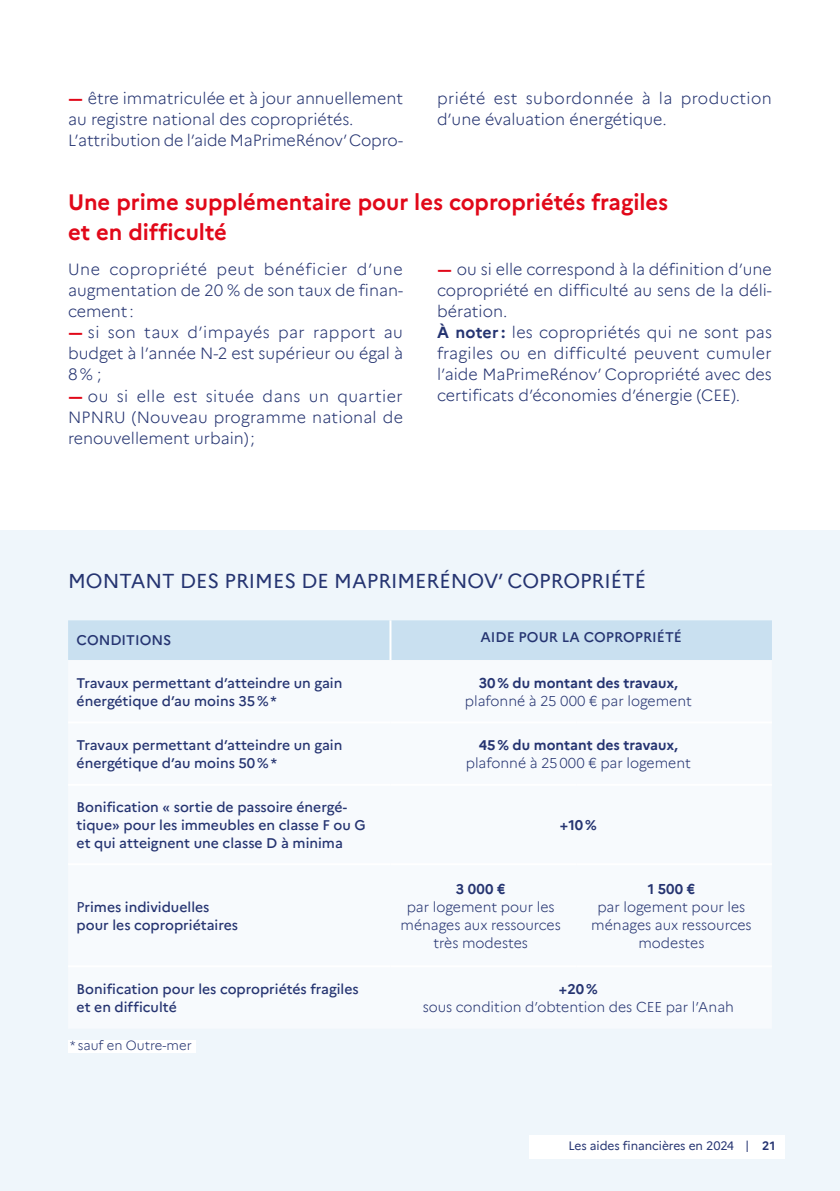
<style>
.page{position:relative;width:840px;height:1191px;background:#fff}
.page>*{position:absolute;margin:0;border:0;box-sizing:border-box;transform-origin:0 0}
.t1{font:700 22px/30px "Marianne";color:#e10819}
.t2{font:20px "Marianne";color:#253471}
.t3{font:300 16px/21px "Marianne";color:#253471;text-align:justify}
.t4{font:300 16px/21px "Marianne";letter-spacing:.02em;color:#253471}
.t5{font:500 14px/18px "Marianne";color:#253471}
.t6{font:300 14px/18px "Marianne";color:#253471;text-align:center}
.t7{font:700 14px "Marianne";color:#253471}
.t8{font:300 13px "Marianne";color:#253471}
.t9{font:12px "Marianne";letter-spacing:-.005em;color:#253471}
.t10{font:700 12px "Marianne";color:#253471}
.s1{font-weight:700;font-size:16.2px;color:#e10819}
.s2{font-weight:700}
.s3{font-weight:400}
</style>
<div class="page">
<div style="left:0;top:530px;width:839px;height:661px;background:#eff6fb"></div>
<div style="left:68px;top:620px;width:703px;height:40px;background:#c9e0f0"></div>
<hr style="left:68px;top:721px;width:322px;height:2px;background:#fff">
<hr style="left:390px;top:721px;width:186px;height:2px;background:#fff">
<hr style="left:576px;top:721px;width:195px;height:2px;background:#fff">
<hr style="left:68px;top:784px;width:322px;height:2px;background:#fff">
<hr style="left:390px;top:784px;width:186px;height:2px;background:#fff">
<hr style="left:576px;top:784px;width:195px;height:2px;background:#fff">
<hr style="left:68px;top:863px;width:322px;height:2px;background:#fff">
<hr style="left:390px;top:863px;width:186px;height:2px;background:#fff">
<hr style="left:576px;top:863px;width:195px;height:2px;background:#fff">
<hr style="left:68px;top:965px;width:322px;height:2px;background:#fff">
<hr style="left:390px;top:965px;width:186px;height:2px;background:#fff">
<hr style="left:576px;top:965px;width:195px;height:2px;background:#fff">
<hr style="left:389px;top:620px;width:2px;height:40px;background:#fff">
<div style="left:68px;top:1040px;width:127px;height:12px;background:#fff"></div>
<div style="left:529px;top:1135px;width:255px;height:23px;background:#fff"></div>
<svg style="left:746px;top:1140px;width:1px;height:12px"></svg>
<p class="t3" style="left:68px;top:88px;width:336px;text-align:left"><span class="s1">-</span>être immatriculée et à jour annuellement au registre national des copropriétés.<br>L’attribution de l’aide MaPrimeRénov’ Copro-</p>
<p class="t4" style="left:437px;top:88px;width:336px">priété est subordonnée à la production d’une évaluation énergétique.</p>
<h4 class="t1" style="left:68px;top:187px;width:601px">Une prime supplémentaire pour les copropriétés fragiles et en difficulté</h4>
<p class="t3" style="left:68px;top:259px;width:336px">Une copropriété peut bénéficier d’une augmentation de 20 % de son taux de finan&shy;cement :</p>
<p class="t3" style="left:68px;top:322px;width:336px"><span class="s1">-</span>si son taux d’impayés par rapport au budget à l’année N-2 est supérieur ou égal à 8%;</p>
<p class="t3" style="left:68px;top:385px;width:336px"><span class="s1">-</span>ou si elle est située dans un quartier NPNRU (Nouveau programme national de renouvellement urbain);</p>
<p class="t3" style="left:437px;top:259px;width:336px"><span class="s1">-</span>ou si elle correspond à la définition d’une copropriété en difficulté au sens de la déli&shy;bération.</p>
<p class="t3" style="left:437px;top:322px;width:336px"><span class="s2">À not</span><span class="s2">er :</span> les copropriétés qui ne sont pas fragiles ou en difficulté peuvent cumuler l’aide MaPrimeRénov’ Copropriété avec des certificats d’économies d’énergie (CEE).</p>
<h5 class="t2" style="left:68px;top:568px;width:579px">MONTANT DES PRIMES DE MAPRIMERÉNOV’ COPROPRIÉTÉ</h5>
<p class="t5" style="left:77px;top:630px;width:96px">CONDITIONS</p>
<p class="t5" style="left:480px;top:627px;width:203px">AIDE POUR LA COPROPRIÉTÉ</p>
<p class="t5" style="left:77px;top:672px;width:267px">Travaux permettant d’atteindre un gain énergétique d’au moins 35 % *</p>
<p class="t6" style="left:464px;top:673px;width:228px"><span class="s2">3</span><span class="s2">0 %</span> <span class="s2">du montant des travaux, </span>plafonné à 25 000 € par logement</p>
<p class="t5" style="left:77px;top:735px;width:267px">Travaux permettant d’atteindre un gain énergétique d’au moins 50 % *</p>
<p class="t6" style="left:465px;top:736px;width:226px"><span class="s2">45 %</span> <span class="s2">du montant des travaux, </span>plafonné à 25 000 € par logement</p>
<p class="t5" style="left:77px;top:796px;width:290px">Bonification « sortie de passoire énergé&shy;tique» pour les immeubles en classe F ou G et qui atteignent une classe D à minima</p>
<p class="t7" style="left:559px;top:814px;width:38px">+10 %</p>
<p class="t5" style="left:77px;top:896px;width:163px"><span class="s3">P</span>rimes individuelles pour les copropriétaires</p>
<p class="t6" style="left:400px;top:879px;width:162px"><span class="s2">3</span> <span class="s2">00</span><span class="s2">0</span> <span class="s2">€<br></span>par logement pour les ménages aux ressources très modestes</p>
<p class="t6" style="left:591px;top:879px;width:162px"><span class="s2">1 50</span><span class="s2">0</span> <span class="s2">€<br></span>par logement pour les ménages aux ressources modestes</p>
<p class="t5" style="left:77px;top:978px;width:283px">Bonification pour les copropriétés fragiles et en difficulté</p>
<p class="t6" style="left:422px;top:979px;width:312px"><span class="s2">+20 %<br></span>sous condition d’obtention des CEE par l’Anah</p>
<p class="t8" style="left:70px;top:1037px;width:123px">* sauf en Outre-mer</p>
<p class="t9" style="left:568px;top:1138px;width:167px">Les aides financières en 2024</p>
<p class="t10" style="left:761px;top:1138px;width:15px">21</p>
</div>
